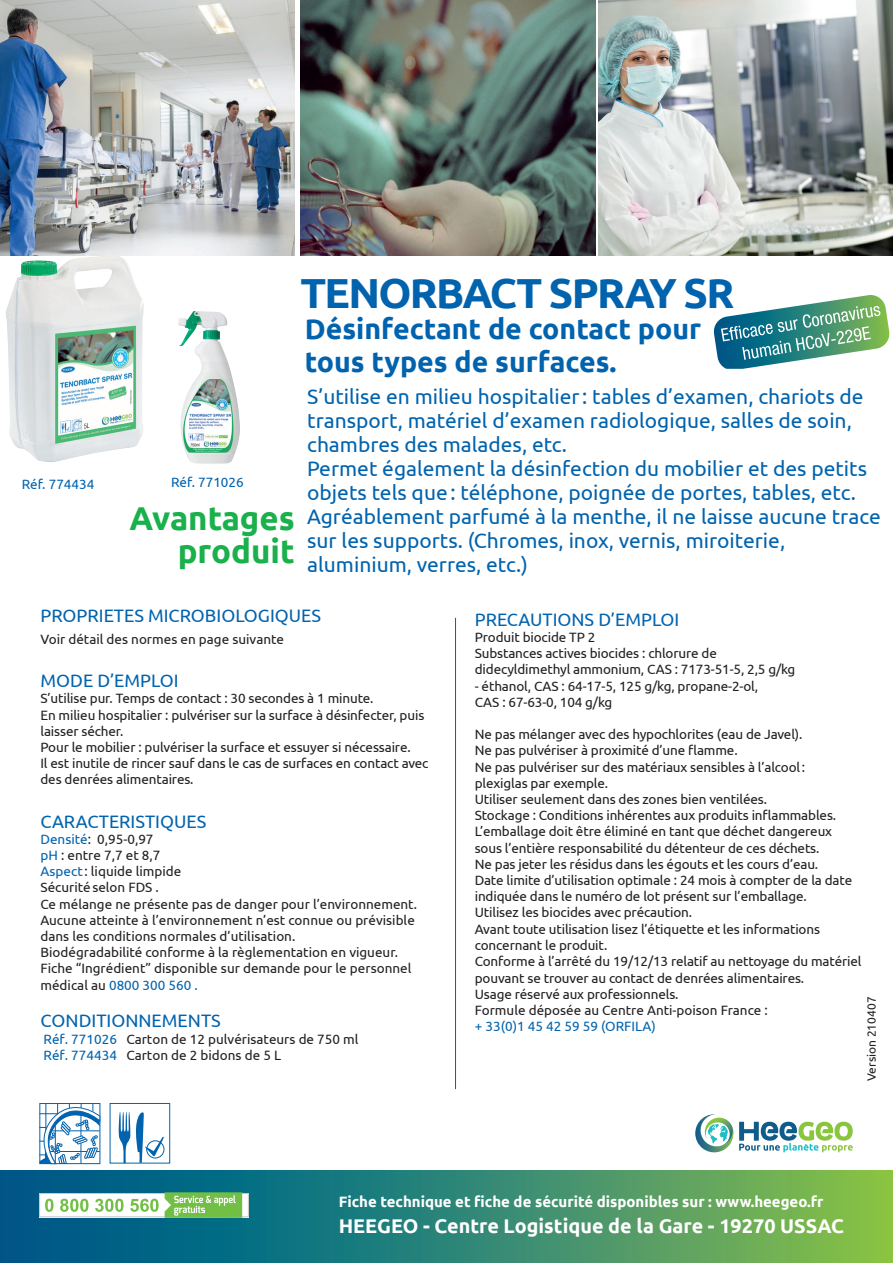
<style>
.page{position:relative;width:893px;height:1263px;background:#fff}
.page>*{position:absolute;margin:0;border:0;box-sizing:border-box;transform-origin:0 0}
.t1{font:700 42px "Ubuntu";letter-spacing:-.04em;color:#0163ae}
.t2{font:700 33px/33px "Ubuntu";color:#1ab04b;text-align:right}
.t3{font:700 28.5px/33px "Ubuntu";color:#0163ae}
.t4{font:21px/24px "Ubuntu";color:#0163ae}
.t5{font:700 19.8px "Ubuntu";color:#fff}
.t6{font:18px "Ubuntu";color:#0163ae}
.t7{font:700 15px "Ubuntu";color:#fff}
.t8{font:13.5px/16.2px "Ubuntu";letter-spacing:-.01em;color:#231f20}
.t9{font:13.5px "Ubuntu";color:#0163ae}
.t10{font:12px "Ubuntu";color:#231f20}
.s1{color:#0163ae}
</style>
<div class="page">
<hr style="left:455px;top:618px;width:1px;height:471px;background:#0163ae">
<div style="left:0;top:1170px;width:893px;height:93px;background:linear-gradient(to right,#005194,#82be50)"></div>
<svg style="left:39px;top:1192px;width:210px;height:26px"></svg>
<svg style="left:695px;top:1114px;width:158px;height:39px"></svg>
<img style="left:598px;top:0;width:295px;height:255px">
<img style="left:300px;top:0;width:295px;height:255px">
<img style="left:0;top:0;width:295px;height:255px">
<img style="left:178px;top:311px;width:28px;height:37px">
<div style="left:110px;top:1103px;width:60px;height:60px;background:#fff;border:1px solid #0163ae"></div>
<svg style="left:119px;top:1112px;width:45px;height:51px"></svg>
<svg style="left:39px;top:1103px;width:62px;height:61px"></svg>
<img style="left:6px;top:255px;width:138px;height:207px">
<svg style="left:713px;top:295px;width:176px;height:74px"></svg>
<h1 class="t1" style="left:300px;top:267px;width:435px">TENORBACT SPRAY SR</h1>
<p class="t9" style="left:22px;top:476px;width:74px">Réf. 774434</p>
<p class="t9" style="left:171px;top:474px;width:74px">Réf. 771026</p>
<h2 class="t2" style="left:130px;top:501px;width:167px">Avantages produit</h2>
<h3 class="t3" style="left:305px;top:312px;width:398px">Désinfectant de contact pour tous types de surfaces.</h3>
<p class="t4" style="left:307px;top:383px;width:575px">S’utilise en milieu hospitalier: tables d’examen, chariots de transport, matériel d’examen radiologique, salles de soin, chambres des malades, etc.<br>Permet également la désinfection du mobilier et des petits objets tels que: téléphone, poignée de portes, tables, etc.<br>Agréablement parfumé à la menthe, il ne laisse aucune trace sur les supports. (Chromes, inox, vernis, miroiterie, aluminium, verres, etc.)</p>
<h3 class="t6" style="left:40px;top:605px;width:282px">PROPRIETES MICROBIOLOGIQUES</h3>
<p class="t8" style="left:40px;top:631px;width:245px">Voir détail des normes en page suivante</p>
<h3 class="t6" style="left:40px;top:670px;width:140px">MODE D’EMPLOI</h3>
<p class="t8" style="left:40px;top:690px;width:390px">S’utilise pur. Temps de contact : 30 secondes à 1 minute.<br>En milieu hospitalier : pulvériser sur la surface à désinfecter, puis laisser sécher.<br>Pour le mobilier : pulvériser la surface et essuyer si nécessaire.<br>Il est inutile de rincer sauf dans le cas de surfaces en contact avec des denrées alimentaires.</p>
<h3 class="t6" style="left:40px;top:810px;width:167px">CARACTERISTIQUES</h3>
<p class="t8" style="left:40px;top:830px;width:378px"><span class="s1">Densité</span>: 0,95-0,97<br><span class="s1">pH</span> : entre 7,7 et 8,7<br><span class="s1">Aspect</span> : liquide limpide<br>Sécurité selon FDS .<br>Ce mélange ne présente pas de danger pour l’environnement.<br>Aucune atteinte à l’environnement n’est connue ou prévisible dans les conditions normales d’utilisation.<br>Biodégradabilité conforme à la règlementation en vigueur.<br>Fiche “Ingrédient” disponible sur demande pour le personnel médical au <span class="s1">0800 300 560 .</span></p>
<h3 class="t6" style="left:40px;top:1010px;width:182px">CONDITIONNEMENTS</h3>
<p class="t8" style="left:44px;top:1030px;width:316px"><span class="s1">Réf. 771026</span> Carton de 12 pulvérisateurs de 750 ml<br><span class="s1">Réf. 774434</span> Carton de 2 bidons de 5 L</p>
<h3 class="t6" style="left:475px;top:608px;width:206px">PRECAUTIONS D’EMPLOI</h3>
<p class="t8" style="left:475px;top:629px;width:322px">Produit biocide TP 2<br>Substances actives biocides : chlorure de didecyldimethyl ammonium, CAS : 7173-51-5, 2,5 g/kg</p>
<p class="t8" style="left:475px;top:677px;width:285px">- éthanol, CAS : 64-17-5, 125 g/kg, propane-2-ol,<br>CAS : 67-63-0, 104 g/kg</p>
<p class="t8" style="left:475px;top:726px;width:388px">Ne pas mélanger avec des hypochlorites (eau de Javel).<br>Ne pas pulvériser à proximité d’une flamme.<br>Ne pas pulvériser sur des matériaux sensibles à l’alcool:<br>plexiglas par exemple.<br>Utiliser seulement dans des zones bien ventilées.<br>Stockage : Conditions inhérentes aux produits inflammables.<br>L’emballage doit être éliminé en tant que déchet dangereux sous l’entière responsabilité du détenteur de ces déchets.<br>Ne pas jeter les résidus dans les égouts et les cours d’eau.<br>Date limite d’utilisation optimale : 24 mois à compter de la date indiquée dans le numéro de lot présent sur l’emballage.<br>Utilisez les biocides avec précaution.<br>Avant toute utilisation lisez l’étiquette et les informations concernant le produit.<br>Conforme à l’arrêté du 19/12/13 relatif au nettoyage du matériel pouvant se trouver au contact de denrées alimentaires.<br>Usage réservé aux professionnels.<br>Formule déposée au Centre Anti-poison France :</p>
<p class="t9" style="left:475px;top:1018px;width:182px">+ 33(0)1 45 42 59 59 (ORFILA)</p>
<p class="t10" style="left:864px;top:1081px;width:86px;rotate:-90deg">Version 210407</p>
<p class="t7" style="left:339px;top:1192px;width:486px">Fiche technique et fiche de sécurité disponibles sur : www.heegeo.fr</p>
<h3 class="t5" style="left:339px;top:1214px;width:507px">HEEGEO - Centre Logistique de la Gare - 19270 USSAC</h3>
</div>
